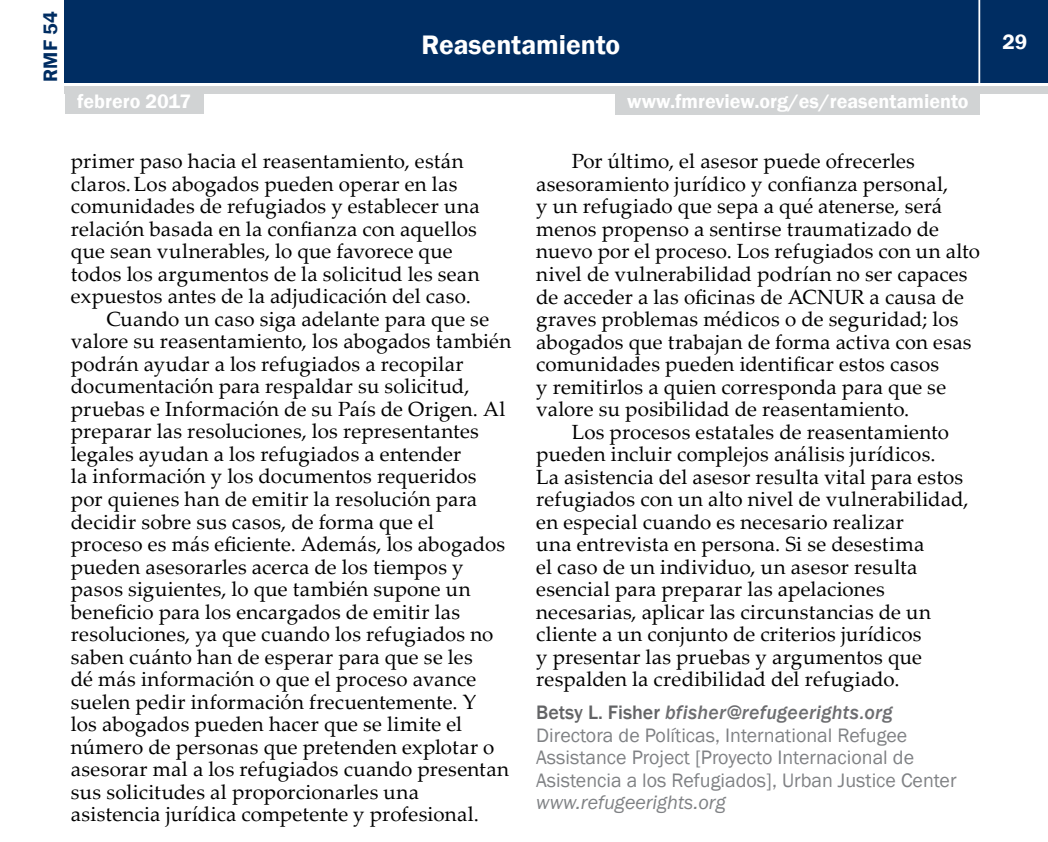
<style>
.page{position:relative;width:1048px;height:842px;background:#fff}
.page>*{position:absolute;margin:0;border:0;box-sizing:border-box;transform-origin:0 0}
.t1{font:600 27.5px "Franklin Gothic";color:#fff}
.t2{font:600 21.25px "Franklin Gothic";color:#fff}
.t3{font:20.5px "Palatino Linotype";letter-spacing:.01em;color:#000}
.t4{font:20px/22.5px "Franklin Gothic";color:#808285}
.t5{font:600 20px "Franklin Gothic";color:#fff}
.t6{font:italic 20px "Franklin Gothic";color:#808285}
.t7{font:600 20px "Franklin Gothic";color:#002d62}
.s1{font-weight:500;color:#636466}
.s2{font-weight:500;font-style:italic;color:#6d6e71}
</style>
<div class="page">
<div style="left:65px;top:0;width:982px;height:83px;background:#002d62"></div>
<div style="left:65px;top:86px;width:982px;height:8px;background:#d1d3d4"></div>
<hr style="left:978px;top:0;width:2px;height:85px;background:#fff">
<div style="left:65px;top:92px;width:138px;height:22px;background:#d1d3d4"></div>
<div style="left:615px;top:92px;width:365px;height:22px;background:#d1d3d4"></div>
<p class="t7" style="left:38px;top:82px;width:72px;rotate:-90deg">RMF 54</p>
<h1 class="t1" style="left:421px;top:28px;width:200px">Reasentamiento</h1>
<p class="t5" style="left:77px;top:89px;width:115px">febrero 2017</p>
<p class="t5" style="left:627px;top:89px;width:343px">www.fmreview.org/es/reasentamiento</p>
<p class="t3" style="left:71px;top:147px;width:394px">primer paso hacia el reasentamiento, están</p>
<p class="t3" style="left:71px;top:169px;width:388px">claros.Los abogados pueden operar en las</p>
<p class="t3" style="left:71px;top:191px;width:410px">comunidades de refugiados y establecer una</p>
<p class="t3" style="left:71px;top:214px;width:407px">relación basada en la confianza con aquellos</p>
<p class="t3" style="left:71px;top:236px;width:383px">que sean vulnerables, lo que favorece que</p>
<p class="t3" style="left:71px;top:259px;width:410px">todos los argumentos de la solicitud les sean</p>
<p class="t3" style="left:71px;top:281px;width:401px">expuestos antes de la adjudicación del caso.</p>
<p class="t3" style="left:106px;top:304px;width:384px">Cuando un caso siga adelante para que se</p>
<p class="t3" style="left:71px;top:326px;width:442px">valore su reasentamiento, los abogados también</p>
<p class="t3" style="left:71px;top:349px;width:394px">podrán ayudar a los refugiados a recopilar</p>
<p class="t3" style="left:71px;top:372px;width:400px">documentación para respaldar su solicitud,</p>
<p class="t3" style="left:71px;top:394px;width:436px">pruebas e Información de su País de Origen. Al</p>
<p class="t3" style="left:71px;top:417px;width:409px">preparar las resoluciones, los representantes</p>
<p class="t3" style="left:71px;top:439px;width:391px">legales ayudan a los refugiados a entender</p>
<p class="t3" style="left:71px;top:462px;width:407px">la información y los documentos requeridos</p>
<p class="t3" style="left:71px;top:484px;width:407px">por quienes han de emitir la resolución para</p>
<p class="t3" style="left:71px;top:507px;width:364px">decidir sobre sus casos, de forma que el</p>
<p class="t3" style="left:71px;top:529px;width:435px">proceso es más eficiente. Además, los abogados</p>
<p class="t3" style="left:71px;top:552px;width:394px">pueden asesorarles acerca de los tiempos y</p>
<p class="t3" style="left:71px;top:574px;width:401px">pasos siguientes, lo que también supone un</p>
<p class="t3" style="left:71px;top:597px;width:391px">beneficio para los encargados de emitir las</p>
<p class="t3" style="left:71px;top:619px;width:424px">resoluciones, ya que cuando los refugiados no</p>
<p class="t3" style="left:71px;top:642px;width:403px">saben cuánto han de esperar para que se les</p>
<p class="t3" style="left:71px;top:664px;width:407px">dé más información o que el proceso avance</p>
<p class="t3" style="left:71px;top:687px;width:407px">suelen pedir información frecuentemente. Y</p>
<p class="t3" style="left:71px;top:709px;width:393px">los abogados pueden hacer que se limite el</p>
<p class="t3" style="left:71px;top:732px;width:425px">número de personas que pretenden explotar o</p>
<p class="t3" style="left:71px;top:754px;width:440px">asesorar mal a los refugiados cuando presentan</p>
<p class="t3" style="left:71px;top:777px;width:349px">sus solicitudes al proporcionarles una</p>
<p class="t3" style="left:71px;top:799px;width:409px">asistencia jurídica competente y profesional.</p>
<p class="t3" style="left:571px;top:147px;width:344px">Por último, el asesor puede ofrecerles</p>
<p class="t3" style="left:536px;top:169px;width:413px">asesoramiento jurídico y confianza personal,</p>
<p class="t3" style="left:536px;top:192px;width:407px">y un refugiado que sepa a qué atenerse, será</p>
<p class="t3" style="left:536px;top:214px;width:404px">menos propenso a sentirse traumatizado de</p>
<p class="t3" style="left:536px;top:237px;width:445px">nuevo por el proceso. Los refugiados con un alto</p>
<p class="t3" style="left:536px;top:259px;width:433px">nivel de vulnerabilidad podrían no ser capaces</p>
<p class="t3" style="left:536px;top:282px;width:429px">de acceder a las oficinas de ACNUR a causa de</p>
<p class="t3" style="left:536px;top:304px;width:424px">graves problemas médicos o de seguridad; los</p>
<p class="t3" style="left:536px;top:327px;width:437px">abogados que trabajan de forma activa con esas</p>
<p class="t3" style="left:536px;top:349px;width:404px">comunidades pueden identificar estos casos</p>
<p class="t3" style="left:536px;top:372px;width:411px">y remitirlos a quien corresponda para que se</p>
<p class="t3" style="left:536px;top:394px;width:374px">valore su posibilidad de reasentamiento.</p>
<p class="t3" style="left:571px;top:417px;width:379px">Los procesos estatales de reasentamiento</p>
<p class="t3" style="left:536px;top:439px;width:401px">pueden incluir complejos análisis jurídicos.</p>
<p class="t3" style="left:536px;top:462px;width:428px">La asistencia del asesor resulta vital para estos</p>
<p class="t3" style="left:536px;top:484px;width:434px">refugiados con un alto nivel de vulnerabilidad,</p>
<p class="t3" style="left:536px;top:507px;width:369px">en especial cuando es necesario realizar</p>
<p class="t3" style="left:536px;top:529px;width:389px">una entrevista en persona. Si se desestima</p>
<p class="t3" style="left:536px;top:552px;width:383px">el caso de un individuo, un asesor resulta</p>
<p class="t3" style="left:536px;top:574px;width:350px">esencial para preparar las apelaciones</p>
<p class="t3" style="left:536px;top:597px;width:396px">necesarias, aplicar las circunstancias de un</p>
<p class="t3" style="left:536px;top:619px;width:387px">cliente a un conjunto de criterios jurídicos</p>
<p class="t3" style="left:536px;top:642px;width:387px">y presentar las pruebas y argumentos que</p>
<p class="t3" style="left:536px;top:664px;width:365px">respalden la credibilidad del refugiado.</p>
<p class="t4" style="left:536px;top:701px;width:422px"><span class="s1">Betsy L. Fisher</span> <span class="s2">bfisher@refugeerights.org </span>Directora de Políticas, International Refugee Assistance Project [Proyecto Internacional de Asistencia a los Refugiados], Urban Justice Center</p>
<p class="t6" style="left:536px;top:789px;width:191px">www.refugeerights.org</p>
<p class="t2" style="left:1002px;top:29px;width:26px">29</p>
</div>
